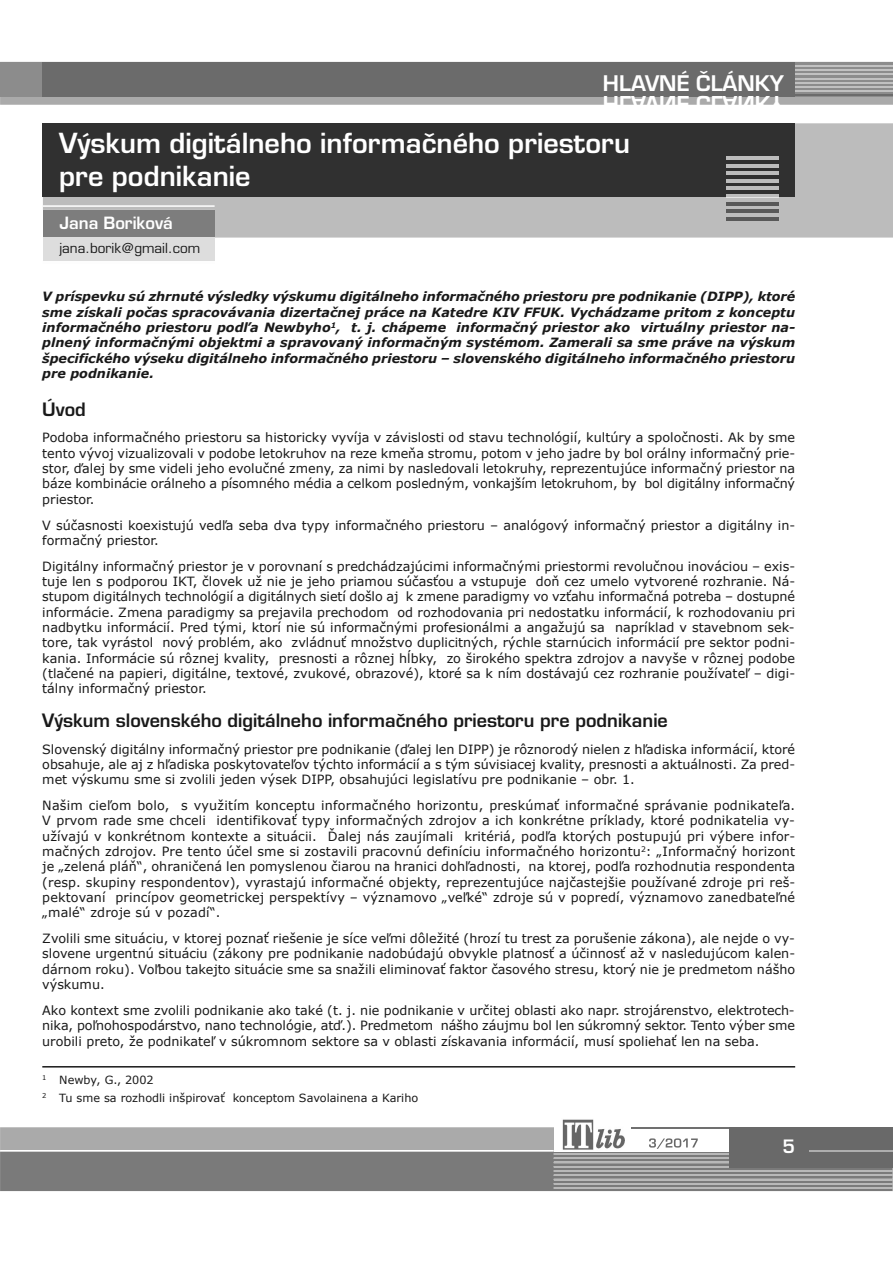
<style>
.page{position:relative;width:893px;height:1263px;background:#fff}
.page>*{position:absolute;margin:0;border:0;box-sizing:border-box;transform-origin:0 0}
.t1{font:27px/32.4px "Euromode CE Bold";color:#fff}
.t2{font:21px "Euromode CE Bold";color:#fff}
.t3{font:18px "Euromode CE Bold";color:#191919}
.t4{font:18px "Euromode CE Bold";color:#fff}
.t5{font:16.5px "Euromode CE Bold";color:#fff}
.t6{font:13.5px "Euromode CE";color:#191919}
.t7{font:12.75px/15.3px "Verdana";color:#191919;text-align:justify}
.t8{font:italic 700 12.75px/15.3px "Verdana";letter-spacing:-.005em;color:#191919;text-align:justify}
.t9{font:11.25px/18.5px "Verdana";color:#191919}
</style>
<div class="page">
<svg style="left:1px;top:1127px;width:553px;height:11px;background:#acacac"></svg>
<svg style="left:0;top:62px;width:893px;height:43px;background:#7c7c7c"></svg>
<hr style="left:795px;top:65px;width:98px;height:2px;background:#c1c1c1">
<hr style="left:631px;top:1127px;width:98px;height:2px;background:#707070">
<img style="left:562px;top:1119px;width:62px;height:19px">
<div style="left:729px;top:1127px;width:164px;height:41px;background:#696969"></div>
<hr style="left:42px;top:1066px;width:753px;height:1px;background:#191919">
<hr style="left:0;top:1127px;width:1px;height:64px;background:#aaa">
<svg style="left:0;top:1138px;width:893px;height:53px;background:#8d8d8d"></svg>
<div style="left:43px;top:123px;width:850px;height:115px;background:#bcbcbc"></div>
<div style="left:43px;top:123px;width:752px;height:74px;background:#303030"></div>
<hr style="left:43px;top:205px;width:172px;height:2px;background:#fff">
<div style="left:43px;top:210px;width:172px;height:28px;background:#7d7d7d"></div>
<div style="left:43px;top:238px;width:172px;height:23px;background:#ddd"></div>
<hr style="left:727px;top:156px;width:52px;height:3px;background:#bcbcbc">
<hr style="left:727px;top:164px;width:52px;height:3px;background:#bcbcbc">
<hr style="left:727px;top:172px;width:52px;height:3px;background:#bcbcbc">
<hr style="left:727px;top:179px;width:52px;height:3px;background:#bcbcbc">
<hr style="left:727px;top:187px;width:52px;height:3px;background:#bcbcbc">
<hr style="left:727px;top:197px;width:52px;height:1px;background:#e4e4e4">
<hr style="left:727px;top:195px;width:52px;height:2px;background:#bcbcbc">
<hr style="left:727px;top:202px;width:52px;height:3px;background:#585858">
<hr style="left:727px;top:210px;width:52px;height:3px;background:#585858">
<hr style="left:727px;top:218px;width:52px;height:3px;background:#585858">
<h2 class="t2" style="left:603px;top:73px;width:182px">HH LL AA vv NN ÉÉ ČČ LL ÁÁ NN KK YY</h2>
<h1 class="t1" style="left:59px;top:127px;width:572px">výskum digitálneho informačného priestoru pre podnikanie</h1>
<p class="t5" style="left:59px;top:213px;width:115px">Jana Boriková</p>
<p class="t6" style="left:59px;top:240px;width:142px">jana.borik@gmail.com</p>
<p class="t8" style="left:42px;top:289px;width:754px">V príspevku sú zhrnuté výsledky výskumu digitálneho informačného priestoru pre podnikanie (DIPP), ktoré sme získali počas spracovávania dizertačnej práce na Katedre KIV FFUK. Vychádzame pritom z konceptu informačného priestoru podľa Newbyho<sup>1</sup>, t. j. chápeme informačný priestor ako virtuálny priestor na&shy;plnený informačnými objektmi a spravovaný informačným systémom. Zamerali sa sme práve na výskum špecifického výseku digitálneho informačného priestoru – slovenského digitálneho informačného priestoru pre podnikanie.</p>
<h3 class="t3" style="left:42px;top:399px;width:45px">Úvod</h3>
<p class="t7" style="left:42px;top:430px;width:754px">Podoba informačného priestoru sa historicky vyvíja v závislosti od stavu technológií, kultúry a spoločnosti. Ak by sme tento vývoj vizualizovali v podobe letokruhov na reze kmeňa stromu, potom v jeho jadre by bol orálny informačný prie&shy;stor, ďalej by sme videli jeho evolučné zmeny, za nimi by nasledovali letokruhy, reprezentujúce informačný priestor na báze kombinácie orálneho a písomného média a celkom posledným, vonkajším letokruhom, by bol digitálny informačný priestor.</p>
<p class="t7" style="left:42px;top:517px;width:754px">V súčasnosti koexistujú vedľa seba dva typy informačného priestoru – analógový informačný priestor a digitálny in&shy;formačný priestor.</p>
<p class="t7" style="left:42px;top:558px;width:754px">Digitálny informačný priestor je v porovnaní s predchádzajúcimi informačnými priestormi revolučnou inováciou – exis&shy;tuje len s podporou IKT, človek už nie je jeho priamou súčasťou a vstupuje doň cez umelo vytvorené rozhranie. Ná&shy;stupom digitálnych technológií a digitálnych sietí došlo aj k zmene paradigmy vo vzťahu informačná potreba – dostupné informácie. Zmena paradigmy sa prejavila prechodom od rozhodovania pri nedostatku informácií, k rozhodovaniu pri nadbytku informácií. Pred tými, ktorí nie sú informačnými profesionálmi a angažujú sa napríklad v stavebnom sek&shy;tore, tak vyrástol nový problém, ako zvládnuť množstvo duplicitných, rýchle starnúcich informácií pre sektor podni&shy;kania. Informácie sú rôznej kvality, presnosti a rôznej hĺbky, zo širokého spektra zdrojov a navyše v rôznej podobe (tlačené na papieri, digitálne, textové, zvukové, obrazové), ktoré sa k ním dostávajú cez rozhranie používateľ – digi&shy;tálny informačný priestor.</p>
<h3 class="t3" style="left:42px;top:710px;width:627px">výskum slovenského digitálneho informačného priestoru pre podnikanie</h3>
<p class="t7" style="left:42px;top:741px;width:754px">Slovenský digitálny informačný priestor pre podnikanie (ďalej len DIPP) je rôznorodý nielen z hľadiska informácií, ktoré obsahuje, ale aj z hľadiska poskytovateľov týchto informácií a s tým súvisiacej kvality, presnosti a aktuálnosti. Za pred&shy;met výskumu sme si zvolili jeden výsek DIPP, obsahujúci legislatívu pre podnikanie – obr. 1.</p>
<p class="t7" style="left:42px;top:797px;width:754px">Našim cieľom bolo, s využitím konceptu informačného horizontu, preskúmať informačné správanie podnikateľa.<br>V prvom rade sme chceli identifikovať typy informačných zdrojov a ich konkrétne príklady, ktoré podnikatelia vy&shy;užívajú v konkrétnom kontexte a situácii. Ďalej nás zaujímali kritériá, podľa ktorých postupujú pri výbere infor&shy;mačných zdrojov. Pre tento účel sme si zostavili pracovnú definíciu informačného horizontu<sup>2</sup>: „Informačný horizont je „zelená pláň“, ohraničená len pomyslenou čiarou na hranici dohľadnosti, na ktorej, podľa rozhodnutia respondenta (resp. skupiny respondentov), vyrastajú informačné objekty, reprezentujúce najčastejšie používané zdroje pri reš&shy;pektovaní princípov geometrickej perspektívy – významovo „veľké“ zdroje sú v popredí, významovo zanedbateľné „malé“ zdroje sú v pozadí“.</p>
<p class="t7" style="left:42px;top:930px;width:754px">Zvolili sme situáciu, v ktorej poznať riešenie je síce veľmi dôležité (hrozí tu trest za porušenie zákona), ale nejde o vy&shy;slovene urgentnú situáciu (zákony pre podnikanie nadobúdajú obvykle platnosť a účinnosť až v nasledujúcom kalen&shy;dárnom roku). Voľbou takejto situácie sme sa snažili eliminovať faktor časového stresu, ktorý nie je predmetom nášho výskumu.</p>
<p class="t7" style="left:42px;top:1002px;width:754px">Ako kontext sme zvolili podnikanie ako také (t. j. nie podnikanie v určitej oblasti ako napr. strojárenstvo, elektrotech&shy;nika, poľnohospodárstvo, nano technológie, atď.). Predmetom nášho záujmu bol len súkromný sektor. Tento výber sme urobili preto, že podnikateľ v súkromnom sektore sa v oblasti získavania informácií, musí spoliehať len na seba.</p>
<p class="t9" style="left:42px;top:1070px;width:377px"><sup>1</sup> Newby, G., 2002<br><sup>2</sup> Tu sme sa rozhodli inšpirovať konceptom Savolainena a Kariho</p>
<h3 class="t4" style="left:782px;top:1135px;width:14px">5</h3>
</div>
